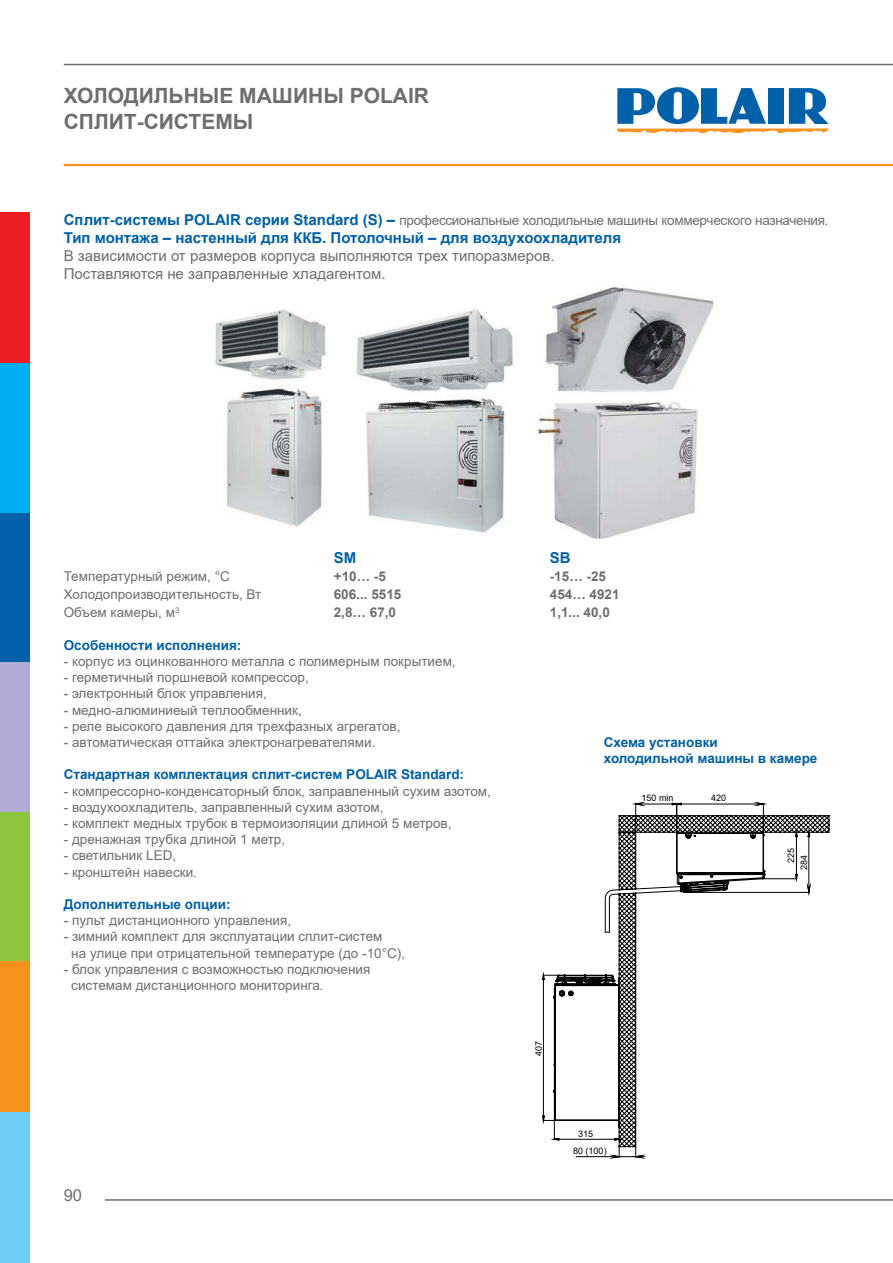
<style>
.page{position:relative;width:893px;height:1263px;background:#fff}
.page>*{position:absolute;margin:0;border:0;box-sizing:border-box;transform-origin:0 0}
.t1{font:700 21px/25.2px "Arial";color:#6d6e71}
.t2{font:16.5px "Arial";color:#6d6e71}
.t3{font:15px/18px "Arial";color:#6d6e71}
.t4{font:700 15px "Arial";color:#0060a9}
.t5{font:13.5px/16.2px "Arial";color:#6d6e71}
.t6{font:700 13.5px/16.2px "Arial";color:#0060a9}
.t7{font:13.5px "Arial";letter-spacing:-.02em;color:#6d6e71}
.t8{font:700 13.5px "Arial";color:#6d6e71}
.t9{font:9px/16.5px "Arial";color:#000}
.s1{font-weight:700;font-size:15px;color:#0060a9}
</style>
<div class="page">
<div style="left:0;top:512px;width:30px;height:150px;background:#0060a9"></div>
<div style="left:0;top:362px;width:30px;height:150px;background:#00aeef"></div>
<div style="left:0;top:662px;width:30px;height:150px;background:#b0acd5"></div>
<div style="left:0;top:812px;width:30px;height:150px;background:#8dc63f"></div>
<div style="left:0;top:961px;width:30px;height:151px;background:#f7921e"></div>
<div style="left:0;top:1112px;width:30px;height:151px;background:#6dcff6"></div>
<hr style="left:105px;top:1199px;width:788px;height:2px;background:#6d6e71">
<hr style="left:64px;top:64px;width:829px;height:1px;background:#6d6e71">
<svg style="left:617px;top:87px;width:212px;height:47px"></svg>
<div style="left:0;top:213px;width:30px;height:150px;background:#ed1d24"></div>
<hr style="left:64px;top:164px;width:829px;height:2px;background:#f7921e">
<img style="left:215px;top:309px;width:111px;height:218px">
<img style="left:356px;top:309px;width:157px;height:225px">
<img style="left:538px;top:287px;width:175px;height:252px">
<svg style="left:546px;top:808px;width:283px;height:349px"></svg>
<svg style="left:542px;top:972px;width:4px;height:152px"></svg>
<svg style="left:547px;top:1135px;width:80px;height:9px"></svg>
<svg style="left:603px;top:1153px;width:48px;height:6px"></svg>
<svg style="left:632px;top:801px;width:135px;height:7px"></svg>
<svg style="left:794px;top:825px;width:5px;height:61px"></svg>
<svg style="left:805px;top:825px;width:7px;height:75px"></svg>
<svg style="left:553px;top:832px;width:212px;height:296px"></svg>
<svg style="left:762px;top:873px;width:5px;height:3px"></svg>
<h1 class="t1" style="left:64px;top:84px;width:367px">ХОЛОДИЛЬНЫЕ МАШИНЫ POLAIR<br>СПЛИТ-СИСТЕМЫ</h1>
<p class="t7" style="left:64px;top:211px;width:766px"><span class="s1">Сплит-системы POLAIR ceрии Standard (S) –</span> профессиональные холодильные машины коммерческого назначения.</p>
<p class="t4" style="left:64px;top:227px;width:559px">Тип монтажа – настенный для ККБ. Потолочный – для воздухоохладителя</p>
<p class="t3" style="left:64px;top:247px;width:492px">В зависимости от размеров корпуса выполняются трех типоразмеров.<br>Поставляются не заправленные хладагентом.</p>
<p class="t4" style="left:334px;top:547px;width:24px">SМ</p>
<p class="t4" style="left:550px;top:547px;width:22px">SВ</p>
<p class="t5" style="left:64px;top:568px;width:168px">Температурный режим, °C</p>
<p class="t8" style="left:334px;top:567px;width:54px">+10… -5</p>
<p class="t8" style="left:550px;top:567px;width:58px">-15… -25</p>
<p class="t5" style="left:64px;top:586px;width:199px">Холодопроизводительность, Вт</p>
<p class="t8" style="left:334px;top:585px;width:69px">606... 5515</p>
<p class="t8" style="left:550px;top:585px;width:71px">454… 4921</p>
<p class="t5" style="left:64px;top:604px;width:117px">Объем камеры, м<sup>3</sup></p>
<p class="t8" style="left:334px;top:603px;width:64px">2,8… 67,0</p>
<p class="t8" style="left:550px;top:603px;width:62px">1,1... 40,0</p>
<p class="t6" style="left:64px;top:637px;width:179px">Особенности исполнения:</p>
<p class="t5" style="left:64px;top:653px;width:393px">- корпус из оцинкованного металла с полимерным покрытием,</p>
<p class="t5" style="left:64px;top:669px;width:246px">- герметичный поршневой компрессор,</p>
<p class="t5" style="left:64px;top:685px;width:205px">- электронный блок управления,</p>
<p class="t5" style="left:64px;top:702px;width:239px">- медно-алюминиеый теплообменник,</p>
<p class="t5" style="left:64px;top:718px;width:338px">- реле высокого давления для трехфазных агрегатов,</p>
<p class="t5" style="left:64px;top:734px;width:313px">- автоматическая оттайка электронагревателями.</p>
<p class="t6" style="left:604px;top:734px;width:215px">Схема установки<br>холодильной машины в камере</p>
<p class="t6" style="left:64px;top:767px;width:402px">Стандартная комплектация сплит-систем POLAIR Standard:</p>
<p class="t5" style="left:64px;top:783px;width:429px">- компрессорно-конденсаторный блок, заправленный сухим азотом,</p>
<p class="t5" style="left:64px;top:799px;width:321px">- воздухоохладитель, заправленный сухим азотом,</p>
<p class="t5" style="left:64px;top:815px;width:389px">- комплект медных трубок в термоизоляции длиной 5 метров,</p>
<p class="t5" style="left:64px;top:831px;width:223px">- дренажная трубка длиной 1 метр,</p>
<p class="t5" style="left:64px;top:847px;width:114px">- светильник LED,</p>
<p class="t5" style="left:64px;top:864px;width:135px">- кронштейн навески.</p>
<p class="t6" style="left:64px;top:896px;width:168px">Дополнительные опции:</p>
<p class="t5" style="left:64px;top:912px;width:229px">- пульт дистанционного управления,</p>
<p class="t5" style="left:71px;top:928px;width:335px;text-indent:-8px">- зимний комплект для эксплуатации сплит-систем<br>на улице при отрицательной температуре (до -10°С),</p>
<p class="t5" style="left:71px;top:961px;width:300px;text-indent:-8px">- блок управления с возможностью подключения системам дистанционного мониторинга.</p>
<p class="t9" style="left:641px;top:790px;width:34px">150 min</p>
<p class="t9" style="left:711px;top:790px;width:17px">420</p>
<p class="t9" style="left:783px;top:863px;width:17px;rotate:-90deg">225</p>
<p class="t9" style="left:796px;top:870px;width:17px;rotate:-90deg">284</p>
<p class="t2" style="left:64px;top:1184px;width:20px">90</p>
<p class="t9" style="left:530px;top:1056px;width:17px;rotate:-90deg">407</p>
<p class="t9" style="left:573px;top:1126px;width:35px;text-indent:5px">315<br>80 (100)</p>
</div>
